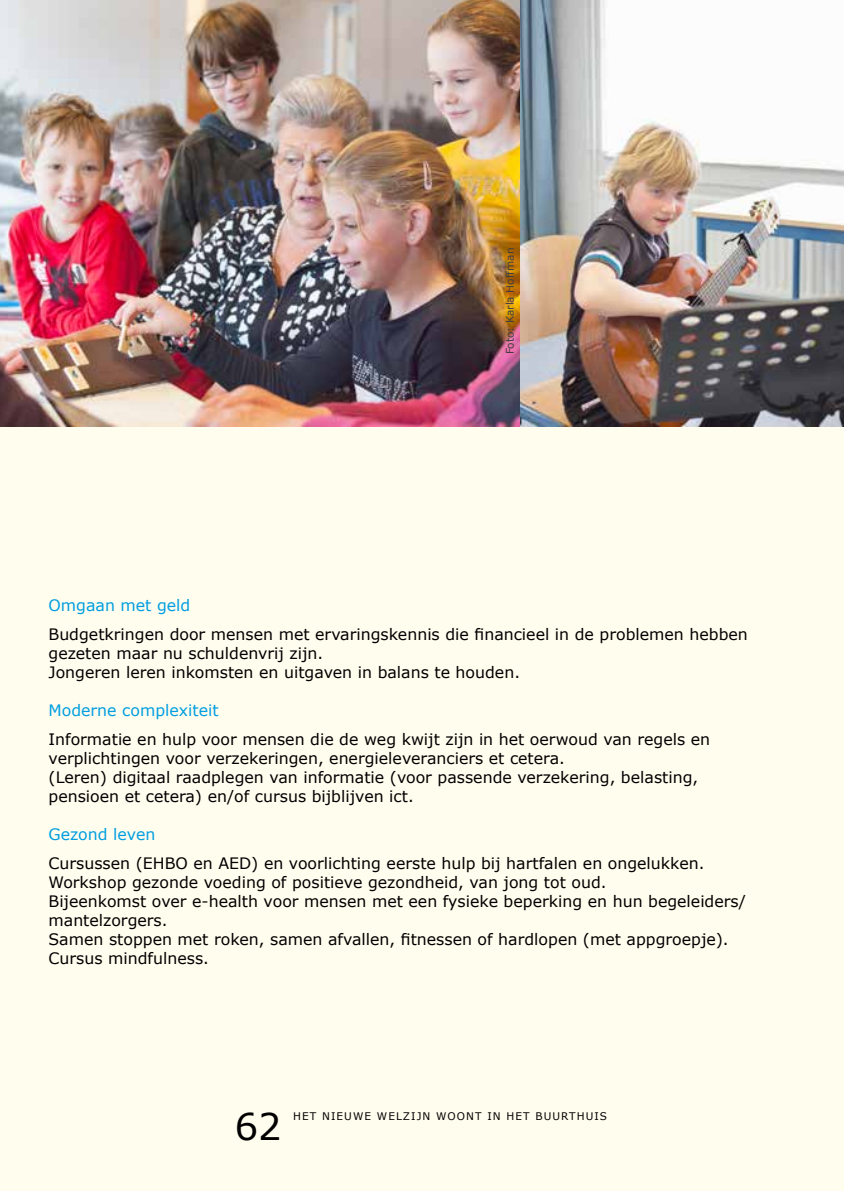
<style>
.page{position:relative;width:844px;height:1191px;background:#fff}
.page>*{position:absolute;margin:0;border:0;box-sizing:border-box;transform-origin:0 0}
.t1{font:36.75px "Verdana";color:#000}
.t2{font:15.75px/18.9px "Verdana";color:#000}
.t3{font:15.75px "Verdana";color:#009ee0}
.t4{font:10.5px "Verdana";letter-spacing:.1em;color:#000}
.t5{font:10.5px "Verdana";color:#3e3d40}
</style>
<div class="page">
<div style="left:0;top:0;width:843px;height:1191px;background:#fffdee"></div>
<img style="left:0;top:0;width:520px;height:426px">
<img style="left:520px;top:0;width:323px;height:426px">
<p class="t5" style="left:503px;top:354px;width:108px;rotate:-90deg">Foto: Karla Hoffman</p>
<p class="t3" style="left:48px;top:595px;width:143px">Omgaan met geld</p>
<p class="t2" style="left:48px;top:625px;width:700px">Budgetkringen door mensen met ervaringskennis die financieel in de problemen hebben gezeten maar nu schuldenvrij zijn.<br>Jongeren leren inkomsten en uitgaven in balans te houden.</p>
<p class="t3" style="left:48px;top:700px;width:172px">Moderne complexiteit</p>
<p class="t2" style="left:48px;top:730px;width:663px">Informatie en hulp voor mensen die de weg kwijt zijn in het oerwoud van regels en verplichtingen voor verzekeringen, energieleveranciers et cetera.<br>(Leren) digitaal raadplegen van informatie (voor passende verzekering, belasting, pensioen et cetera) en/of cursus bijblijven ict.</p>
<p class="t3" style="left:48px;top:824px;width:108px">Gezond leven</p>
<p class="t2" style="left:48px;top:854px;width:698px">Cursussen (EHBO en AED) en voorlichting eerste hulp bij hartfalen en ongelukken.<br>Workshop gezonde voeding of positieve gezondheid, van jong tot oud.<br>Bijeenkomst over e-health voor mensen met een fysieke beperking en hun begeleiders/ mantelzorgers.<br>Samen stoppen met roken, samen afvallen, fitnessen of hardlopen (met appgroepje).<br>Cursus mindfulness.</p>
<h1 class="t1" style="left:235px;top:1103px;width:48px">62</h1>
<p class="t4" style="left:293px;top:1109px;width:315px">HET NIEUWE WELZIJN WOONT IN HET BUURTHUIS</p>
</div>
